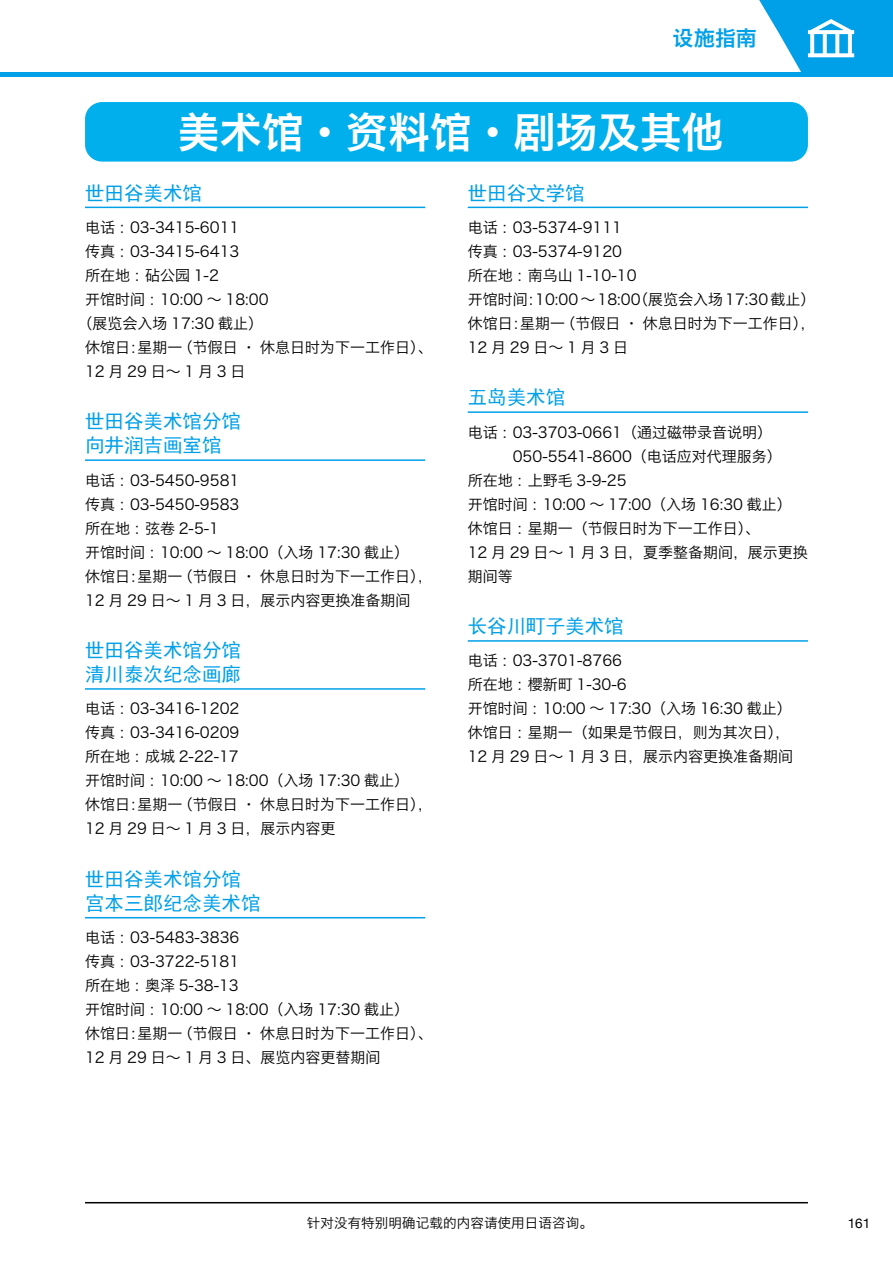
<style>
.page{position:relative;width:893px;height:1263px;background:#fff}
.page>*{position:absolute;margin:0;border:0;box-sizing:border-box;transform-origin:0 0}
.t1{font:42px "Hiragino Sans GB W6";color:#fff}
.t2{font:21px "Hiragino Sans GB W6";color:#00a0e9}
.t3{font:19.5px/24px "Sim Hei";color:#00a0e9}
.t4{font:15px/24px "Hiragino Sans GB W3";color:#000}
.t5{font:15px "Hiragino Sans GB W3";letter-spacing:.25em;color:#000}
.t6{font:13.5px "Hiragino Sans GB W3";letter-spacing:.01em;color:#000}
.t7{font:13.5px "Helvetica Neue";color:#000}
</style>
<div class="page">
<hr style="left:85px;top:1202px;width:723px;height:1px;background:#000">
<div style="left:0;top:72px;width:893px;height:5px;background:#00a0e9"></div>
<svg style="left:759px;top:0;width:134px;height:72px"></svg>
<hr style="left:85px;top:207px;width:340px;height:1px;background:#00a0e9">
<hr style="left:85px;top:459px;width:340px;height:2px;background:#00a0e9">
<hr style="left:85px;top:688px;width:340px;height:2px;background:#00a0e9">
<hr style="left:85px;top:917px;width:340px;height:1px;background:#00a0e9">
<hr style="left:468px;top:207px;width:340px;height:1px;background:#00a0e9">
<hr style="left:468px;top:411px;width:340px;height:2px;background:#00a0e9">
<hr style="left:468px;top:640px;width:340px;height:2px;background:#00a0e9">
<div style="left:85px;top:102px;width:723px;height:60px;background:#00afec;border-radius:17px"></div>
<h2 class="t2" style="left:673px;top:25px;width:86px">设施指南</h2>
<h1 class="t1" style="left:178px;top:104px;width:548px">美术馆·资料馆・ 剧场及其他</h1>
<h3 class="t3" style="left:85px;top:181px;width:118px">世田谷美术馆</h3>
<p class="t4" style="left:85px;top:215px;width:156px">电话：03-3415-6011</p>
<p class="t4" style="left:85px;top:239px;width:156px">传真：03-3415-6413</p>
<p class="t4" style="left:85px;top:263px;width:135px">所在地：砧公园 1-2</p>
<p class="t4" style="left:85px;top:287px;width:185px">开馆时间：10:00 ～ 18:00</p>
<p class="t4" style="left:78px;top:311px;width:187px">（展览会入场 17:30 截止）</p>
<p class="t4" style="left:85px;top:335px;width:349px">休馆日：星期一（节假日 • 休息日时为下一工作日）、</p>
<p class="t5" style="left:85px;top:362px;width:162px">12月29日～1月3日</p>
<h3 class="t3" style="left:85px;top:409px;width:157px">世田谷美术馆分馆向井润吉画室馆</h3>
<p class="t4" style="left:85px;top:468px;width:349px">电话：03-5450-9581<br>传真：03-5450-9583<br>所在地：弦卷 2-5-1<br>开馆时间：10:00 ～ 18:00（入场 17:30 截止）<br>休馆日：星期一（节假日 • 休息日时为下一工作日），<br>12 月 29 日～ 1 月 3 日，展示内容更换准备期间</p>
<h3 class="t3" style="left:85px;top:638px;width:157px">世田谷美术馆分馆清川泰次纪念画廊</h3>
<p class="t4" style="left:85px;top:696px;width:349px">电话：03-3416-1202<br>传真：03-3416-0209<br>所在地：成城 2-22-17<br>开馆时间：10:00 ～ 18:00（入场 17:30 截止）<br>休馆日：星期一（节假日 • 休息日时为下一工作日），<br>12 月 29 日～ 1 月 3 日，展示内容更</p>
<h3 class="t3" style="left:85px;top:867px;width:177px">世田谷美术馆分馆宫本三郎纪念美术馆</h3>
<p class="t4" style="left:85px;top:925px;width:349px">电话：03-5483-3836<br>传真：03-3722-5181<br>所在地：奥泽 5-38-13<br>开馆时间：10:00 ～ 18:00（入场 17:30 截止）<br>休馆日：星期一（节假日 • 休息日时为下一工作日）、<br>12 月 29 日～ 1 月 3 日、展览内容更替期间</p>
<h3 class="t3" style="left:468px;top:181px;width:118px">世田谷文学馆</h3>
<p class="t4" style="left:468px;top:215px;width:349px">电话：03-5374-9111<br>传真：03-5374-9120<br>所在地：南乌山 1-10-10<br>开馆时间：10:00～18:00（展览会入场17:30截止）休馆日：星期一（节假日 • 休息日时为下一工作日），<br>12月29日～1月3日</p>
<h3 class="t3" style="left:468px;top:385px;width:99px">五岛美术馆</h3>
<p class="t4" style="left:468px;top:420px;width:342px">电话：03-3703-0661（通过磁带录音说明）<br>　　　050-5541-8600（电话应对代理服务）<br>所在地：上野毛 3-9-25<br>开馆时间：10:00 ～ 17:00（入场 16:30 截止）休馆日：星期一（节假日时为下一工作日）、<br>12 月 29 日～ 1 月 3 日，夏季整备期间，展示更换期间等</p>
<h3 class="t3" style="left:468px;top:614px;width:157px">长谷川町子美术馆</h3>
<p class="t4" style="left:468px;top:648px;width:327px">电话：03-3701-8766<br>所在地：樱新町 1-30-6<br>开馆时间：10:00 ～ 17:30（入场 16:30 截止）休馆日：星期一（如果是节假日，则为其次日），<br>12 月 29 日～ 1 月 3 日，展示内容更换准备期间</p>
<p class="t6" style="left:307px;top:1214px;width:288px">针对没有特别明确记载的内容请使用日语咨询。</p>
<p class="t7" style="left:848px;top:1213px;width:24px">161</p>
</div>
